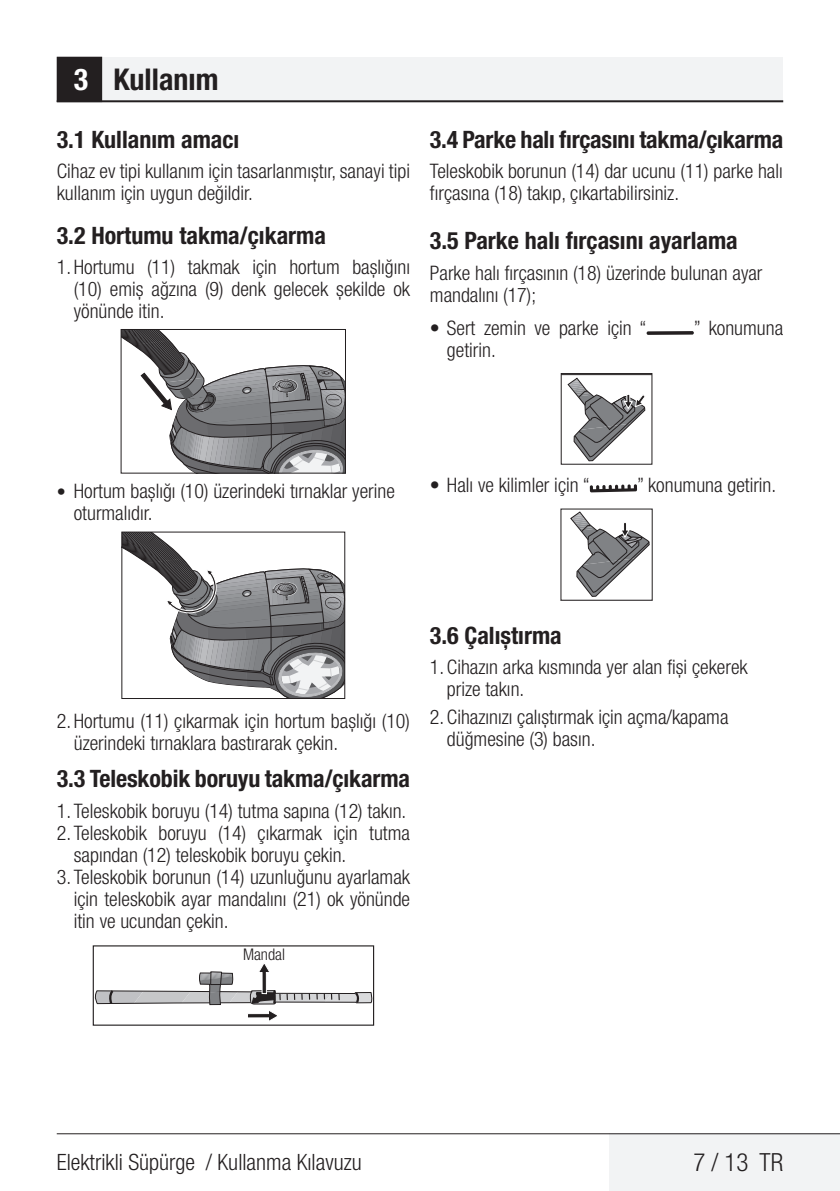
<style>
.page{position:relative;width:840px;height:1191px;background:#fff}
.page>*{position:absolute;margin:0;border:0;box-sizing:border-box;transform-origin:0 0}
.t1{font:700 condensed 30px "Helvetica Neue LT Pro";color:#231f20}
.t2{font:300 condensed 25px "Helvetica Neue LT Pro";color:#231f20}
.t3{font:700 condensed 24px "Helvetica Neue LT Pro";color:#231f20}
.t4{font:300 condensed 22.4px "Helvetica Neue LT Pro";color:#231f20}
.t5{font:300 condensed 20px/22px "Helvetica Neue LT Pro";color:#231f20}
.t6{font:300 condensed 16px "Helvetica Neue LT Pro";color:#231f20}
.s1{color:#fff}
.s2{font-weight:700;font-size:18px}
</style>
<div class="page">
<div style="left:57px;top:57px;width:725px;height:45px;background:#f2f3f4"></div>
<hr style="left:57px;top:100px;width:725px;height:2px;background:#231f20">
<div style="left:58px;top:58px;width:43px;height:43px;background:#231f20"></div>
<div style="left:57px;top:57px;width:45px;height:45px;border:2px solid #231f20"></div>
<div style="left:609px;top:1133px;width:230px;height:58px;background:#f2f3f4"></div>
<hr style="left:57px;top:1133px;width:782px;height:1px;background:#231f20">
<svg style="left:121px;top:329px;width:225px;height:144px"></svg>
<svg style="left:122px;top:532px;width:223px;height:166px"></svg>
<svg style="left:93px;top:961px;width:279px;height:61px"></svg>
<svg style="left:646px;top:331px;width:47px;height:4px"></svg>
<svg style="left:562px;top:375px;width:88px;height:87px"></svg>
<div style="left:560px;top:373px;width:92px;height:92px;border:1px solid #231f20"></div>
<svg style="left:589px;top:484px;width:47px;height:8px"></svg>
<svg style="left:570px;top:511px;width:80px;height:86px"></svg>
<h1 class="t1" style="left:74px;top:61px;width:146px"><span class="s1">3</span> Kullanım</h1>
<p class="t3" style="left:57px;top:125px;width:184px">3.1 Kullanım amacı</p>
<p class="t5" style="left:57px;top:160px;width:354px">Cihaz ev tipi kullanım için tasarlanmıştır, sanayi tipi kullanım için uygun değildir.</p>
<p class="t3" style="left:57px;top:221px;width:270px">3.2 Hortumu takma/çıkarma</p>
<p class="t5" style="left:74px;top:256px;width:337px;text-align:justify;text-indent:-17px">1. Hortumu (11) takmak için hortum başlığını (10) emiş ağzına (9) denk gelecek şekilde ok yönünde itin.</p>
<p class="t3" style="left:429px;top:125px;width:354px">3.4 Parke halı fırçasını takma/çıkarma</p>
<p class="t5" style="left:429px;top:160px;width:354px">Teleskobik borunun (14) dar ucunu (11) parke halı fırçasına (18) takıp, çıkartabilirsiniz.</p>
<p class="t3" style="left:429px;top:226px;width:309px">3.5 Parke halı fırçasını ayarlama</p>
<p class="t5" style="left:429px;top:261px;width:334px">Parke halı fırçasının (18) üzerinde bulunan ayar mandalını (17);</p>
<p class="t5" style="left:429px;top:317px;width:218px">• Sert zemin ve parke için “</p>
<p class="t5" style="left:693px;top:317px;width:91px">” konumuna</p>
<p class="t5" style="left:446px;top:339px;width:50px">getirin.</p>
<p class="t5" style="left:74px;top:480px;width:322px;text-indent:-17px"><span class="s2">•</span> Hortum başlığı (10) üzerindeki tırnaklar yerine oturmalıdır.</p>
<p class="t5" style="left:429px;top:474px;width:161px">• Halı ve kilimler için “</p>
<p class="t5" style="left:636px;top:474px;width:141px">” konumuna getirin.</p>
<p class="t5" style="left:74px;top:710px;width:337px;text-indent:-17px">2. Hortumu (11) çıkarmak için hortum başlığı (10) üzerindeki tırnaklara bastırarak çekin.</p>
<p class="t3" style="left:57px;top:764px;width:354px">3.3 Teleskobik boruyu takma/çıkarma</p>
<p class="t5" style="left:57px;top:799px;width:351px">1. Teleskobik boruyu (14) tutma sapına (12) takın.</p>
<p class="t5" style="left:74px;top:821px;width:337px;text-indent:-17px">2. Teleskobik boruyu (14) çıkarmak için tutma sapından (12) teleskobik boruyu çekin.</p>
<p class="t5" style="left:74px;top:865px;width:337px;text-align:justify;text-indent:-17px">3. Teleskobik borunun (14) uzunluğunu ayarlamak için teleskobik ayar mandalını (21) ok yönünde itin ve ucundan çekin.</p>
<p class="t6" style="left:243px;top:945px;width:43px">Mandal</p>
<p class="t3" style="left:429px;top:620px;width:133px">3.6 Çalıştırma</p>
<p class="t5" style="left:446px;top:656px;width:302px;text-indent:-17px">1. Cihazın arka kısmında yer alan fişi çekerek prize takın.</p>
<p class="t5" style="left:446px;top:705px;width:283px;text-indent:-17px">2. Cihazınızı çalıştırmak için açma/kapama düğmesine (3) basın.</p>
<p class="t4" style="left:57px;top:1149px;width:306px">Elektrikli Süpürge / Kullanma Kılavuzu</p>
<p class="t2" style="left:693px;top:1147px;width:91px">7 / 13 TR</p>
</div>
